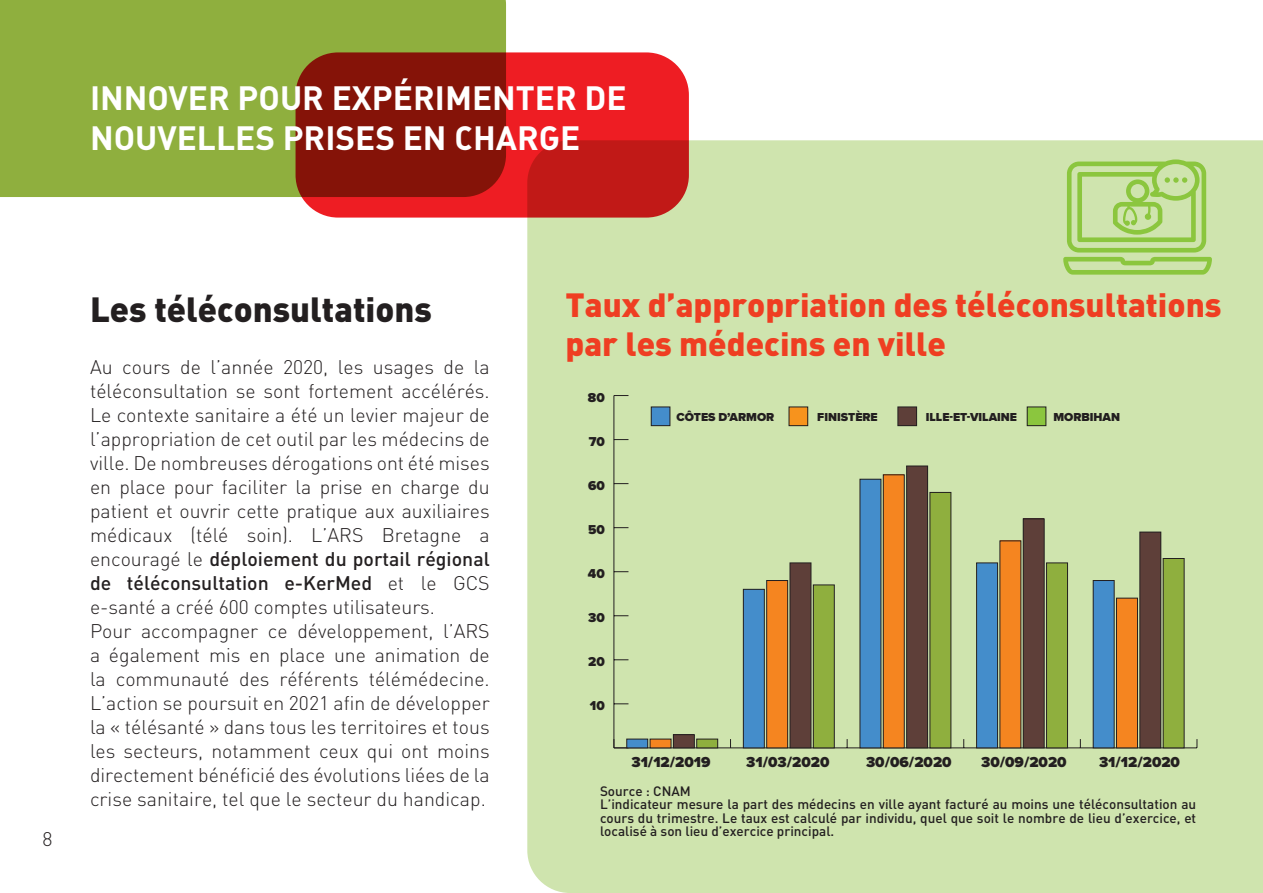
<style>
.page{position:relative;width:1263px;height:893px;background:#fff}
.page>*{position:absolute;margin:0;border:0;box-sizing:border-box;transform-origin:0 0}
.t1{font:900 34.5px "DIN";color:#231f20}
.t2{font:33.3px/39.9px "DIN Bold Alternate";color:#fff}
.t3{font:900 33.15px/39.8px "DIN";color:#ef3e22}
.t4{font:300 19.5px/24px "DIN";color:#231f20}
.t5{font:900 15px "Proxima Nova";color:#231f20}
.t6{font:500 13.5px/13.5px "DIN";color:#231f20}
.t7{font:900 13.35px "Proxima Nova";color:#231f20}
.t8{font:900 12px "Proxima Nova";color:#231f20}
.s1{font-weight:500}
</style>
<div class="page">
<div style="left:527px;top:140px;width:736px;height:753px;background:#cfe4ae"></div>
<div style="left:0;top:0;width:506px;height:197px;background:#8faf3e"></div>
<svg style="left:296px;top:52px;width:393px;height:166px;background:#b41815"></svg>
<hr style="left:614px;top:747px;width:583px;height:1px;background:#231f20">
<hr style="left:613px;top:396px;width:1px;height:352px;background:#231f20">
<svg style="left:613px;top:739px;width:13px;height:9px"></svg>
<svg style="left:614px;top:703px;width:14px;height:1px"></svg>
<svg style="left:614px;top:659px;width:14px;height:1px"></svg>
<svg style="left:614px;top:615px;width:14px;height:1px"></svg>
<svg style="left:614px;top:571px;width:14px;height:1px"></svg>
<svg style="left:614px;top:527px;width:14px;height:1px"></svg>
<svg style="left:614px;top:483px;width:14px;height:1px"></svg>
<svg style="left:614px;top:439px;width:14px;height:1px"></svg>
<svg style="left:614px;top:395px;width:14px;height:1px"></svg>
<div style="left:697px;top:739px;width:21px;height:9px;background:#8faf3e"></div>
<div style="left:696px;top:739px;width:22px;height:9px;border:1px solid #231f20"></div>
<div style="left:813px;top:585px;width:21px;height:163px;background:#8faf3e"></div>
<div style="left:813px;top:585px;width:21px;height:163px;border:1px solid #231f20"></div>
<div style="left:930px;top:492px;width:21px;height:256px;background:#8faf3e"></div>
<div style="left:1046px;top:563px;width:21px;height:185px;background:#8faf3e"></div>
<div style="left:1046px;top:563px;width:22px;height:185px;border:1px solid #231f20"></div>
<div style="left:1163px;top:558px;width:21px;height:190px;background:#8faf3e"></div>
<div style="left:1163px;top:558px;width:21px;height:190px;border:1px solid #231f20"></div>
<div style="left:673px;top:735px;width:21px;height:13px;background:#5e3f39"></div>
<div style="left:673px;top:734px;width:21px;height:14px;border:1px solid #231f20"></div>
<div style="left:790px;top:563px;width:21px;height:185px;background:#5e3f39"></div>
<div style="left:790px;top:563px;width:21px;height:185px;border:1px solid #231f20"></div>
<div style="left:907px;top:466px;width:20px;height:282px;background:#5e3f39"></div>
<div style="left:906px;top:466px;width:22px;height:282px;border:1px solid #231f20"></div>
<div style="left:1023px;top:519px;width:21px;height:229px;background:#5e3f39"></div>
<div style="left:1023px;top:519px;width:21px;height:229px;border:1px solid #231f20"></div>
<div style="left:1140px;top:532px;width:21px;height:216px;background:#5e3f39"></div>
<div style="left:1140px;top:532px;width:21px;height:216px;border:1px solid #231f20"></div>
<div style="left:650px;top:739px;width:21px;height:9px;background:#f58520"></div>
<div style="left:767px;top:580px;width:21px;height:168px;background:#f58520"></div>
<div style="left:766px;top:580px;width:22px;height:168px;border:1px solid #231f20"></div>
<div style="left:883px;top:475px;width:21px;height:273px;background:#f58520"></div>
<div style="left:883px;top:475px;width:21px;height:273px;border:1px solid #231f20"></div>
<div style="left:1000px;top:541px;width:21px;height:207px;background:#f58520"></div>
<div style="left:1116px;top:598px;width:21px;height:150px;background:#f58520"></div>
<div style="left:1116px;top:598px;width:22px;height:150px;border:1px solid #231f20"></div>
<div style="left:627px;top:739px;width:21px;height:9px;background:#448dcb"></div>
<div style="left:626px;top:739px;width:22px;height:9px;border:1px solid #231f20"></div>
<div style="left:743px;top:589px;width:21px;height:159px;background:#448dcb"></div>
<div style="left:743px;top:589px;width:21px;height:159px;border:1px solid #231f20"></div>
<div style="left:860px;top:479px;width:21px;height:269px;background:#448dcb"></div>
<div style="left:976px;top:563px;width:21px;height:185px;background:#448dcb"></div>
<div style="left:976px;top:563px;width:22px;height:185px;border:1px solid #231f20"></div>
<div style="left:1093px;top:580px;width:21px;height:168px;background:#448dcb"></div>
<div style="left:1093px;top:580px;width:21px;height:168px;border:1px solid #231f20"></div>
<div style="left:651px;top:407px;width:19px;height:19px;background:#448dcb"></div>
<div style="left:651px;top:407px;width:19px;height:19px;border:1px solid #231f20"></div>
<div style="left:789px;top:407px;width:19px;height:19px;background:#f7931d"></div>
<div style="left:789px;top:407px;width:19px;height:19px;border:1px solid #231f20"></div>
<div style="left:898px;top:407px;width:18px;height:19px;background:#5e3f39"></div>
<div style="left:898px;top:407px;width:19px;height:19px;border:1px solid #231f20"></div>
<div style="left:1027px;top:407px;width:19px;height:19px;background:#8bc63e"></div>
<div style="left:1027px;top:407px;width:19px;height:19px;border:1px solid #231f20"></div>
<svg style="left:1063px;top:159px;width:149px;height:116px;background:#b5d884"></svg>
<h2 class="t2" style="left:90px;top:76px;width:538px">INNOVER POUR EXPÉRIMENTER DE<br>NOUVELLES PRISES EN CHARGE</h2>
<p class="t4" style="left:43px;top:827px;width:12px">8</p>
<h1 class="t1" style="left:90px;top:286px;width:343px">Les téléconsultations</h1>
<p class="t4" style="left:90px;top:355px;width:401px">Au cours de l’année 2020, les usages de la téléconsultation se sont fortement accélérés.<br>Le contexte sanitaire a été un levier majeur de l’appropriation de cet outil par les médecins de ville. De nombreuses dérogations ont été mises en place pour faciliter la prise en charge du patient et ouvrir cette pratique aux auxiliaires médicaux (télé soin). L’ARS Bretagne a encouragé le <span class="s1">déploiement du portail régional de téléconsultation e-KerMed</span> et le GCS e-santé a créé 600 comptes utilisateurs.<br>Pour accompagner ce développement, l’ARS a également mis en place une animation de la communauté des référents télémédecine.<br>L’action se poursuit en 2021 afin de développer la « télésanté » dans tous les territoires et tous les secteurs, notamment ceux qui ont moins directement bénéficié des évolutions liées de la crise sanitaire, tel que le secteur du handicap.</p>
<h3 class="t3" style="left:566px;top:283px;width:658px">Taux d’appropriation des téléconsultations par les médecins en ville</h3>
<p class="t7" style="left:588px;top:387px;width:18px">80</p>
<p class="t7" style="left:589px;top:431px;width:18px">70</p>
<p class="t7" style="left:588px;top:475px;width:18px">60</p>
<p class="t7" style="left:588px;top:519px;width:18px">50</p>
<p class="t7" style="left:588px;top:563px;width:18px">40</p>
<p class="t7" style="left:588px;top:607px;width:18px">30</p>
<p class="t7" style="left:588px;top:651px;width:18px">20</p>
<p class="t7" style="left:590px;top:695px;width:16px">10</p>
<p class="t8" style="left:676px;top:408px;width:99px">CÔTES D’ARMOR</p>
<p class="t8" style="left:817px;top:408px;width:62px">FINISTÈRE</p>
<p class="t8" style="left:926px;top:408px;width:93px">ILLE-ET-VILAINE</p>
<p class="t8" style="left:1053px;top:408px;width:68px">MORBIHAN</p>
<p class="t5" style="left:631px;top:751px;width:81px">31/12/2019</p>
<p class="t5" style="left:746px;top:751px;width:85px">31/03/2020</p>
<p class="t5" style="left:866px;top:751px;width:87px">30/06/2020</p>
<p class="t5" style="left:981px;top:751px;width:87px">30/09/2020</p>
<p class="t5" style="left:1099px;top:751px;width:83px">31/12/2020</p>
<p class="t6" style="left:600px;top:783px;width:598px">Source : CNAM<br>L’indicateur mesure la part des médecins en ville ayant facturé au moins une téléconsultation au cours du trimestre. Le taux est calculé par individu, quel que soit le nombre de lieu d’exercice, et localisé à son lieu d’exercice principal.</p>
</div>
